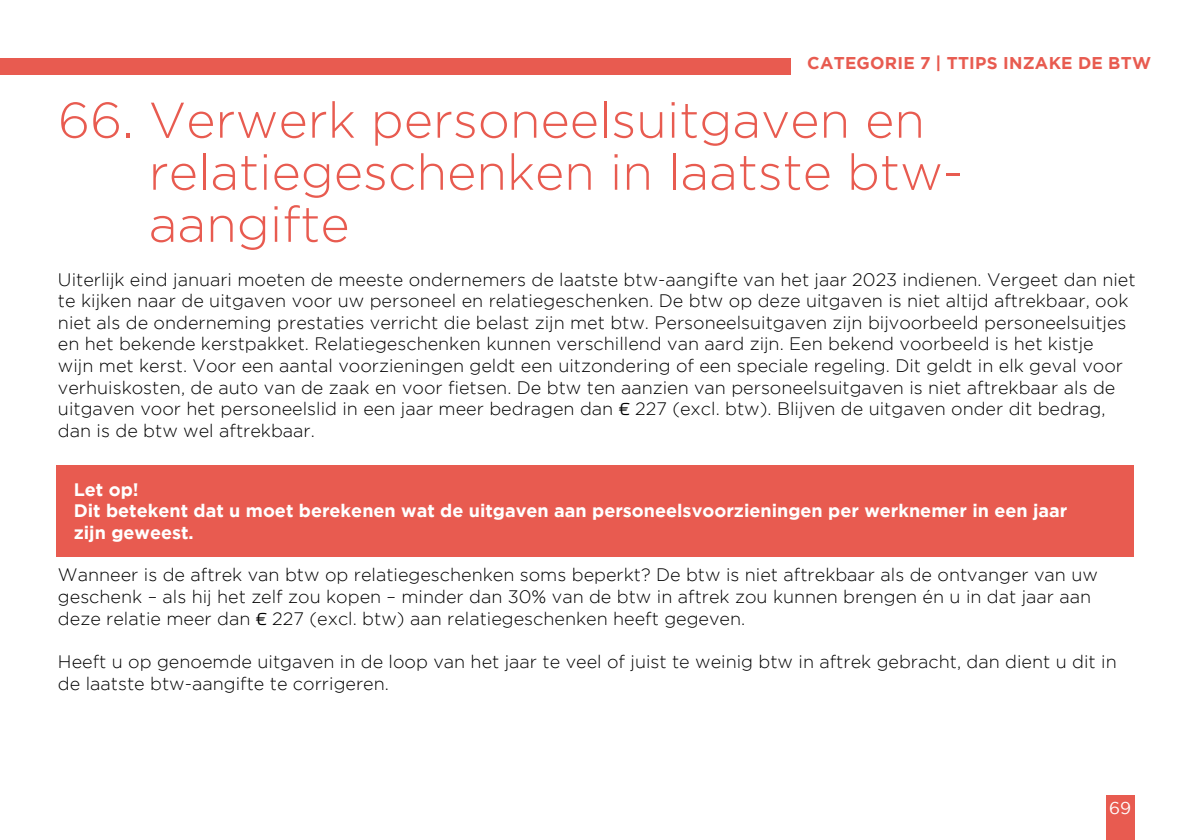
<style>
.page{position:relative;width:1191px;height:840px;background:#fff}
.page>*{position:absolute;margin:0;border:0;box-sizing:border-box;transform-origin:0 0}
.t1{font:300 50px/52px "Gotham";color:#e85b50}
.t2{font:300 18px/21.6px "Gotham";color:#000}
.t3{font:700 18px/21.6px "Gotham";color:#fff}
.t4{font:700 17px "Gotham";letter-spacing:.015em;color:#e85b50}
.t5{font:17px "Gotham";color:#fff}
.s1{font-family:"Eurostile";font-weight:400}
</style>
<div class="page">
<div style="left:1105px;top:795px;width:29px;height:44px;background:#e85b50"></div>
<div style="left:0;top:58px;width:790px;height:16px;background:#e85b50"></div>
<div style="left:57px;top:464px;width:1077px;height:92px;background:#e85b50"></div>
<p class="t4" style="left:807px;top:53px;width:345px">CATEGORIE 7 | TTIPS INZAKE DE BTW</p>
<h1 class="t1" style="left:149px;top:93px;width:816px;text-indent:-91px">66. Verwerk personeelsuitgaven en relatiegeschenken in laatste btw&shy;aangifte</h1>
<p class="t2" style="left:58px;top:268px;width:1079px">Uiterlijk eind januari moeten de meeste ondernemers de laatste btw-aangifte van het jaar 2023 indienen. Vergeet dan niet te kijken naar de uitgaven voor uw personeel en relatiegeschenken. De btw op deze uitgaven is niet altijd aftrekbaar, ook niet als de onderneming prestaties verricht die belast zijn met btw. Personeelsuitgaven zijn bijvoorbeeld personeelsuitjes en het bekende kerstpakket. Relatiegeschenken kunnen verschillend van aard zijn. Een bekend voorbeeld is het kistje<br>wijn met kerst. Voor een aantal voorzieningen geldt een uitzondering of een speciale regeling. Dit geldt in elk geval voor verhuiskosten, de auto van de zaak en voor fietsen. De btw ten aanzien van personeelsuitgaven is niet aftrekbaar als de uitgaven voor het personeelslid in een jaar meer bedragen dan <span class="s1">€</span> 227 (excl. btw). Blijven de uitgaven onder dit bedrag, dan is de btw wel aftrekbaar.</p>
<p class="t3" style="left:74px;top:477px;width:995px">Let op!<br>Dit betekent dat u moet berekenen wat de uitgaven aan personeelsvoorzieningen per werknemer in een jaar zijn geweest.</p>
<p class="t2" style="left:58px;top:563px;width:1041px">Wanneer is de aftrek van btw op relatiegeschenken soms beperkt? De btw is niet aftrekbaar als de ontvanger van uw geschenk – als hij het zelf zou kopen – minder dan 30% van de btw in aftrek zou kunnen brengen én u in dat jaar aan deze relatie meer dan <span class="s1">€</span> 227 (excl. btw) aan relatiegeschenken heeft gegeven.</p>
<p class="t2" style="left:58px;top:650px;width:1060px">Heeft u op genoemde uitgaven in de loop van het jaar te veel of juist te weinig btw in aftrek gebracht, dan dient u dit in de laatste btw-aangifte te corrigeren.</p>
<p class="t5" style="left:1109px;top:798px;width:23px">69</p>
</div>
